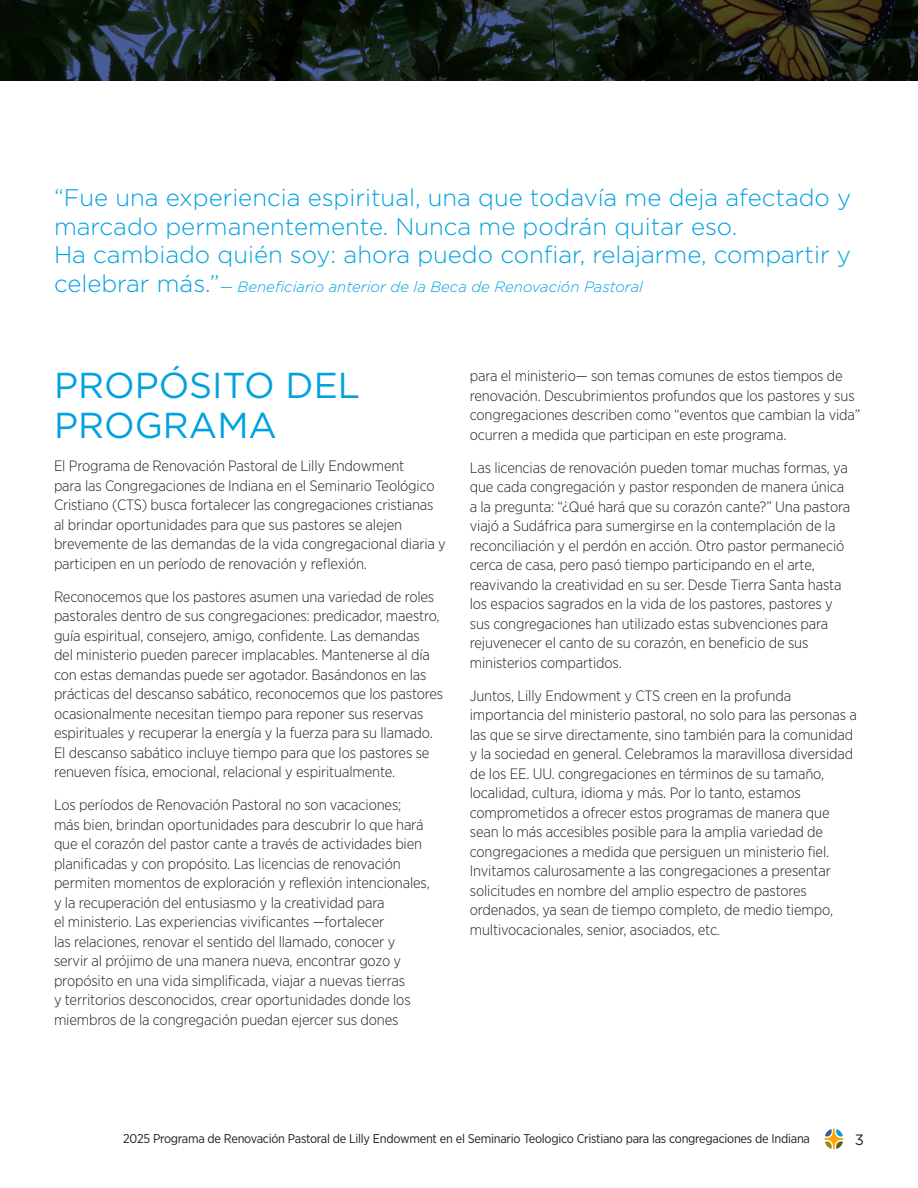
<style>
.page{position:relative;width:918px;height:1188px;background:#fff}
.page>*{position:absolute;margin:0;border:0;box-sizing:border-box;transform-origin:0 0}
.Large_Head{font:36px/40.5px "Gotham";color:#00a1df}
.Header_text{font:300 24px/28.5px "Gotham";color:#00a1df}
.Text{font:300 15px/19.5px "Gotham Narrow";letter-spacing:-.01em;color:#231f20}
.Header_text-2{font:italic 300 15px "Gotham";color:#00a1df}
.t1{font:15px "Gotham";color:#231f20}
.t2{font:12.75px "Gotham Narrow";letter-spacing:-.02em;color:#231f20}
.s1{font-style:normal;font-size:24px}
</style>
<div class="page">
<svg style="left:824px;top:1129px;width:19px;height:20px"></svg>
<svg style="left:0;top:0;width:918px;height:81px;background:#171f19"></svg>
<p class="Header_text" style="left:54px;top:183px;width:799px">“Fue una experiencia espiritual, una que todavía me deja afectado y marcado permanentemente. Nunca me podrán quitar eso.</p>
<p class="Header_text" style="left:54px;top:240px;width:799px">Ha cambiado quién soy: ahora puedo confiar, relajarme, compartir y</p>
<p class="Header_text-2" style="left:54px;top:277px;width:591px"><span class="s1">celebrar más.”</span>— Beneficiario anterior de la Beca de Renovación Pastoral</p>
<p class="Large_Head" style="left:54px;top:364px;width:308px">PROPÓSITO DEL<br>PROGRAMA</p>
<p class="Text" style="left:54px;top:456px;width:393px">El Programa de Renovación Pastoral de Lilly Endowment<br>para las Congregaciones de Indiana en el Seminario Teológico Cristiano (CTS) busca fortalecer las congregaciones cristianas al brindar oportunidades para que sus pastores se alejen brevemente de las demandas de la vida congregacional diaria y participen en un período de renovación y reflexión.</p>
<p class="Text" style="left:54px;top:587px;width:391px">Reconocemos que los pastores asumen una variedad de roles pastorales dentro de sus congregaciones: predicador, maestro, guía espiritual, consejero, amigo, confidente. Las demandas<br>del ministerio pueden parecer implacables. Mantenerse al día con estas demandas puede ser agotador. Basándonos en las prácticas del descanso sabático, reconocemos que los pastores ocasionalmente necesitan tiempo para reponer sus reservas espirituales y recuperar la energía y la fuerza para su llamado.<br>El descanso sabático incluye tiempo para que los pastores se renueven física, emocional, relacional y espiritualmente.</p>
<p class="Text" style="left:54px;top:795px;width:377px">Los períodos de Renovación Pastoral no son vacaciones; más bien, brindan oportunidades para descubrir lo que hará que el corazón del pastor cante a través de actividades bien planificadas y con propósito. Las licencias de renovación permiten momentos de exploración y reflexión intencionales, y la recuperación del entusiasmo y la creatividad para<br>el ministerio. Las experiencias vivificantes —fortalecer<br>las relaciones, renovar el sentido del llamado, conocer y servir al prójimo de una manera nueva, encontrar gozo y propósito en una vida simplificada, viajar a nuevas tierras<br>y territorios desconocidos, crear oportunidades donde los miembros de la congregación puedan ejercer sus dones</p>
<p class="Text" style="left:470px;top:366px;width:392px">para el ministerio— son temas comunes de estos tiempos de renovación. Descubrimientos profundos que los pastores y sus congregaciones describen como “eventos que cambian la vida” ocurren a medida que participan en este programa.</p>
<p class="Text" style="left:470px;top:457px;width:382px">Las licencias de renovación pueden tomar muchas formas, ya que cada congregación y pastor responden de manera única a la pregunta: “¿Qué hará que su corazón cante?” Una pastora viajó a Sudáfrica para sumergirse en la contemplación de la reconciliación y el perdón en acción. Otro pastor permaneció cerca de casa, pero pasó tiempo participando en el arte, reavivando la creatividad en su ser. Desde Tierra Santa hasta los espacios sagrados en la vida de los pastores, pastores y sus congregaciones han utilizado estas subvenciones para rejuvenecer el canto de su corazón, en beneficio de sus ministerios compartidos.</p>
<p class="Text" style="left:470px;top:685px;width:389px">Juntos, Lilly Endowment y CTS creen en la profunda importancia del ministerio pastoral, no solo para las personas a las que se sirve directamente, sino también para la comunidad y la sociedad en general. Celebramos la maravillosa diversidad de los EE. UU. congregaciones en términos de su tamaño, localidad, cultura, idioma y más. Por lo tanto, estamos comprometidos a ofrecer estos programas de manera que sean lo más accesibles posible para la amplia variedad de congregaciones a medida que persiguen un ministerio fiel.<br>Invitamos calurosamente a las congregaciones a presentar solicitudes en nombre del amplio espectro de pastores ordenados, ya sean de tiempo completo, de medio tiempo, multivocacionales, senior, asociados, etc.</p>
<p class="t2" style="left:123px;top:1131px;width:688px">2025 Programa de Renovación Pastoral de Lilly Endowment en el Seminario Teologico Cristiano para las congregaciones de Indiana</p>
<p class="t1" style="left:855px;top:1130px;width:11px">3</p>
</div>
